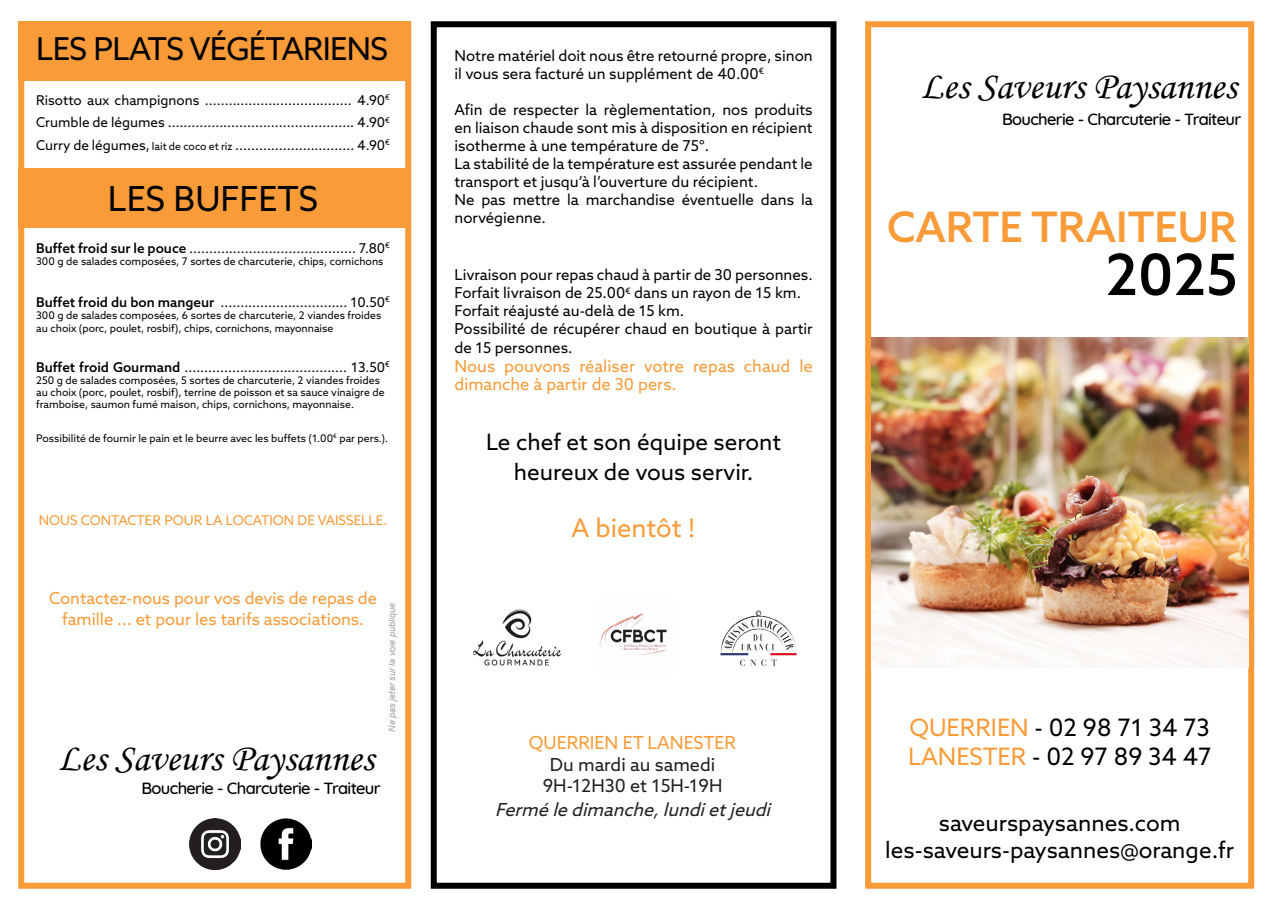
<style>
.page{position:relative;width:1280px;height:910px;background:#fff}
.page>*{position:absolute;margin:0;border:0;box-sizing:border-box;transform-origin:0 0}
.t1{font:500 57px "Azo Sans";color:#000}
.t2{font:500 42px "Azo Sans";color:#f89b38}
.t3{font:39px "Monotype Corsiva";color:#000}
.t4{font:34.5px "Azo Sans";color:#000}
.t5{font:31.5px "Azo Sans";letter-spacing:-.02em;color:#000}
.t6{font:25.5px "Azo Sans";color:#f89b38}
.t7{font:24px "Azo Sans";color:#000}
.t8{font:22.5px/30px "Azo Sans";color:#000;text-align:center}
.t9{font:18px "Azo Sans";color:#231f20}
.t10{font:italic 18px "Azo Sans";color:#231f20}
.t11{font:18px "Azo Sans";color:#f89b38}
.t12{font:16.5px/18px "Azo Sans";color:#f89b38}
.t13{font:500 16.5px "Quicksand";letter-spacing:-.04em;color:#000}
.t14{font:15px/18px "Azo Sans";color:#000}
.t15{font:13.5px "Azo Sans";color:#000}
.t16{font:13.5px "Azo Sans";color:#f89b38}
.t17{font:10.5px/12px "Azo Sans";color:#000}
.t18{font:italic 9px "Arial";color:#9d9fa2}
.s1{font-size:10.5px}
.s2{font-weight:500}
.s3{color:#f89b38}
</style>
<div class="page">
<div style="left:865px;top:21px;width:389px;height:868px;border:6px solid #f89b38"></div>
<div style="left:18px;top:21px;width:393px;height:868px;border:6px solid #f89b38"></div>
<div style="left:431px;top:21px;width:405px;height:868px;border:6px solid #000"></div>
<img style="left:473px;top:609px;width:89px;height:57px">
<img style="left:599px;top:613px;width:68px;height:42px">
<img style="left:720px;top:610px;width:77px;height:57px">
<img style="left:189px;top:819px;width:51px;height:51px">
<img style="left:260px;top:819px;width:51px;height:51px">
<div style="left:18px;top:168px;width:393px;height:59px;background:#f89b38"></div>
<div style="left:18px;top:21px;width:393px;height:60px;background:#f89b38"></div>
<img style="left:871px;top:338px;width:377px;height:329px">
<p class="t5" style="left:36px;top:28px;width:354px">LES PLATS VÉGÉTARIENS</p>
<p class="t15" style="left:36px;top:91px;width:355px">Risotto aux champignons ..................................... 4.90<sup>€</sup></p>
<p class="t15" style="left:36px;top:114px;width:355px">Crumble de légumes ............................................... 4.90<sup>€</sup></p>
<p class="t15" style="left:36px;top:136px;width:355px">Curry de légumes, <span class="s1">lait de coco et riz</span> .............................. 4.90<sup>€</sup></p>
<p class="t4" style="left:108px;top:176px;width:212px">LES BUFFETS</p>
<p class="t15" style="left:36px;top:239px;width:355px"><span class="s2">Buffet froid sur le pouce</span> .......................................... 7.80<sup>€</sup></p>
<p class="t17" style="left:36px;top:255px;width:349px">300 g de salades composées, 7 sortes de charcuterie, chips, cornichons</p>
<p class="t15" style="left:36px;top:293px;width:355px"><span class="s2">Buffet froid du bon mangeur</span> ................................ 10.50<sup>€</sup></p>
<p class="t17" style="left:36px;top:309px;width:347px;line-height:12.6px">300 g de salades composées, 6 sortes de charcuterie, 2 viandes froides au choix (porc, poulet, rosbif), chips, cornichons, mayonnaise</p>
<p class="t15" style="left:36px;top:358px;width:355px"><span class="s2">Buffet froid Gourmand</span> ......................................... 13.50<sup>€</sup></p>
<p class="t17" style="left:36px;top:374px;width:350px">250 g de salades composées, 5 sortes de charcuterie, 2 viandes froides au choix (porc, poulet, rosbif), terrine de poisson et sa sauce vinaigre de framboise, saumon fumé maison, chips, cornichons, mayonnaise.</p>
<p class="t17" style="left:36px;top:432px;width:354px">Possibilité de fournir le pain et le beurre avec les buffets (1.00<sup>€</sup> par pers.).</p>
<p class="t16" style="left:39px;top:511px;width:350px">NOUS CONTACTER POUR LA LOCATION DE VAISSELLE.</p>
<p class="t12" style="left:49px;top:587px;width:329px;line-height:21.6px;text-align:center">Contactez-nous pour vos devis de repas de famille ... et pour les tarifs associations.</p>
<p class="t3" style="left:58px;top:735px;width:317px">Les Saveurs Paysannes</p>
<p class="t13" style="left:141px;top:775px;width:241px">Boucherie - Charcuterie - Traiteur</p>
<p class="t18" style="left:386px;top:732px;width:130px;rotate:-90deg">Ne pas jeter sur la voie publique</p>
<p class="t14" style="left:454px;top:46px;width:360px">Notre matériel doit nous être retourné propre, sinon il vous sera facturé un supplément de 40.00<sup>€</sup></p>
<p class="t14" style="left:454px;top:100px;width:360px;text-align:justify">Afin de respecter la règlementation, nos produits en liaison chaude sont mis à disposition en récipient isotherme à une température de 75°.</p>
<p class="t14" style="left:454px;top:154px;width:360px">La stabilité de la température est assurée pendant le transport et jusqu’à l’ouverture du récipient.</p>
<p class="t14" style="left:454px;top:190px;width:360px">Ne pas mettre la marchandise éventuelle dans la norvégienne.</p>
<p class="t14" style="left:454px;top:266px;width:360px">Livraison pour repas chaud à partir de 30 personnes.</p>
<p class="t14" style="left:454px;top:284px;width:348px">Forfait livraison de 25.00<sup>€</sup> dans un rayon de 15 km.</p>
<p class="t14" style="left:454px;top:302px;width:231px">Forfait réajusté au-delà de 15 km.</p>
<p class="t14" style="left:454px;top:320px;width:360px">Possibilité de récupérer chaud en boutique à partir de 15 personnes.</p>
<p class="t12" style="left:454px;top:357px;width:360px">Nous pouvons réaliser votre repas chaud le dimanche à partir de 30 pers.</p>
<p class="t8" style="left:486px;top:427px;width:297px">Le chef et son équipe seront heureux de vous servir.</p>
<p class="t6" style="left:572px;top:512px;width:125px">A bientôt !</p>
<p class="t11" style="left:529px;top:731px;width:209px">QUERRIEN ET LANESTER</p>
<p class="t9" style="left:550px;top:753px;width:167px">Du mardi au samedi</p>
<p class="t9" style="left:543px;top:774px;width:181px">9H-12H30 et 15H-19H</p>
<p class="t10" style="left:495px;top:798px;width:282px">Ferméledimanche,lundietjeudi</p>
<p class="t3" style="left:921px;top:62px;width:317px">Les Saveurs Paysannes</p>
<p class="t13" style="left:1002px;top:106px;width:241px">Boucherie - Charcuterie - Traiteur</p>
<p class="t2" style="left:887px;top:200px;width:351px">CARTE TRAITEUR</p>
<p class="t1" style="left:1105px;top:238px;width:134px">2025</p>
<p class="t7" style="left:909px;top:712px;width:302px"><span class="s3">QUERRIEN</span> - 02 98 71 34 73</p>
<p class="t7" style="left:908px;top:741px;width:305px"><span class="s3">LANESTER</span> - 02 97 89 34 47</p>
<p class="t8" style="left:939px;top:807px;width:243px">saveurspaysannes.com</p>
<p class="t8" style="left:885px;top:834px;width:350px">les-saveurs-paysannes@orange.fr</p>
</div>
